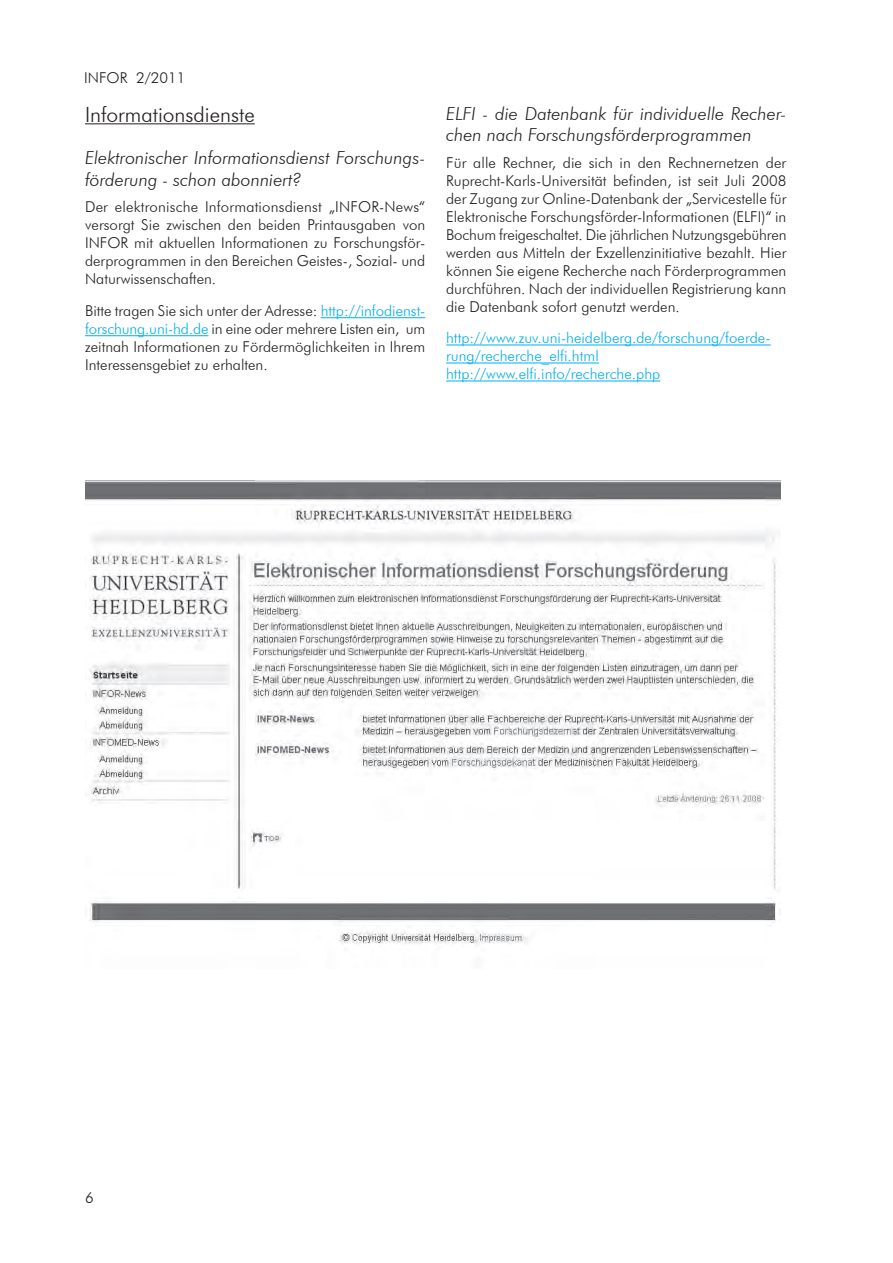
<style>
.page{position:relative;width:893px;height:1263px;background:#fff}
.page>*{position:absolute;margin:0;border:0;box-sizing:border-box;transform-origin:0 0}
.t1{font:300 21px "Futura BT";color:#231f20}
.t2{font:italic 300 18px/21.6px "Futura BT";color:#231f20}
.t3{font:300 15px/18px "Futura BT";color:#231f20;text-align:justify}
.t4{font:300 15px/18px "Futura BT";color:#00aeef}
.s1{color:#00aeef}
</style>
<div class="page">
<img style="left:85px;top:480px;width:696px;height:465px">
<hr style="left:85px;top:123px;width:170px;height:1px;background:#231f20">
<hr style="left:321px;top:317px;width:104px;height:1px;background:#00aeef">
<hr style="left:85px;top:335px;width:123px;height:1px;background:#00aeef">
<hr style="left:446px;top:345px;width:325px;height:1px;background:#00aeef">
<hr style="left:446px;top:363px;width:153px;height:1px;background:#00aeef">
<hr style="left:446px;top:381px;width:214px;height:1px;background:#00aeef">
<p class="t3" style="left:84px;top:68px;width:103px">INFOR 2/2011</p>
<h1 class="t1" style="left:85px;top:101px;width:171px">Informationsdienste</h1>
<p class="t2" style="left:85px;top:147px;width:342px">Elektronischer Informationsdienst Forschungs&shy;förderung - schon abonniert?</p>
<p class="t3" style="left:85px;top:198px;width:342px">Der elektronische Informationsdienst „INFOR-News“ versorgt Sie zwischen den beiden Printausgaben von INFOR mit aktuellen Informationen zu Forschungsför&shy;derprogrammen in den Bereichen Geistes-, Sozial- und Naturwissenschaften.</p>
<p class="t3" style="left:85px;top:302px;width:342px">Bitte tragen Sie sich unter der Adresse: <span class="s1">http://infodienst&shy;forschung.uni-hd.de</span> in eine oder mehrere Listen ein, um zeitnah Informationen zu Fördermöglichkeiten in Ihrem Interessensgebiet zu erhalten.</p>
<p class="t2" style="left:446px;top:102px;width:342px">ELFI - die Datenbank für individuelle Recher&shy;chen nach Forschungsförderprogrammen</p>
<p class="t3" style="left:446px;top:153px;width:342px">Für alle Rechner, die sich in den Rechnernetzen der Ruprecht-Karls-Universität befinden, ist seit Juli 2008 der Zugang zur Online-Datenbank der „Servicestelle für Elektronische Forschungsförder-Informationen (ELFI)“ in Bochum freigeschaltet. Die jährlichen Nutzungsgebühren werden aus Mitteln der Exzellenzinitiative bezahlt. Hier können Sie eigene Recherche nach Förderprogrammen durchführen. Nach der individuellen Registrierung kann die Datenbank sofort genutzt werden.</p>
<p class="t4" style="left:446px;top:329px;width:326px">http://www.zuv.uni-heidelberg.de/forschung/foerde&shy;rung/recherche_elfi.html http://www.elfi.info/recherche.php</p>
<p class="t3" style="left:85px;top:1188px;width:10px">6</p>
</div>
